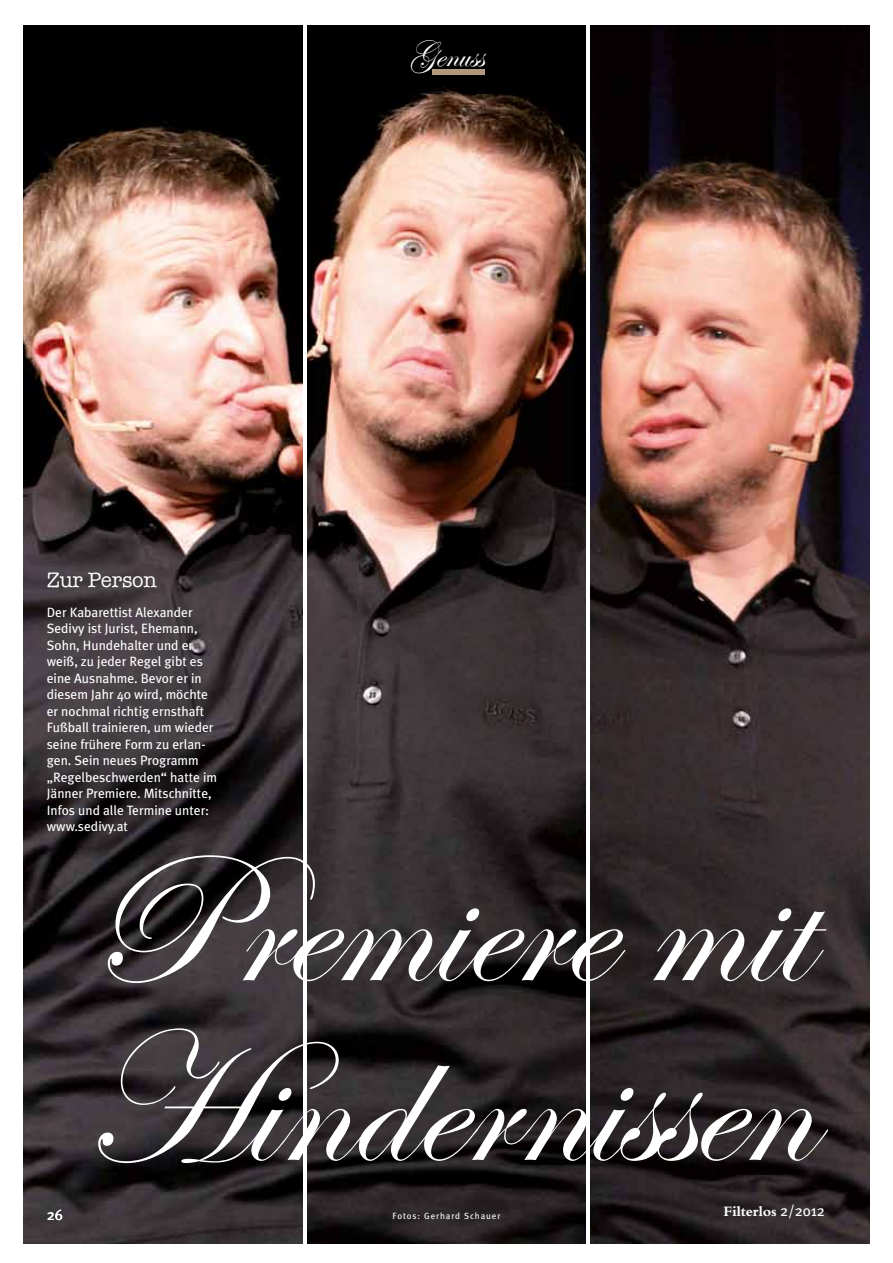
<style>
.page{position:relative;width:893px;height:1263px;background:#fff}
.page>*{position:absolute;margin:0;border:0;box-sizing:border-box;transform-origin:0 0}
.t1{font:188.1px/179.7px "Edwardian Script ITC";color:#fff}
.t2{font:36px "Edwardian Script ITC";color:#fff}
.t3{font:21px "American Typewriter";letter-spacing:-.005em;color:#fff}
.t4{font:700 15px "Bembo";letter-spacing:-.005em;color:#fff}
.t5{font:15px "Meta Plus";color:#fff}
.t6{font:13.5px/16.5px "Meta Plus";color:#fff}
.t7{font:9px "Meta Plus";letter-spacing:.1em;color:#fff}
.s1{font-family:"Meta Plus";font-weight:400}
</style>
<div class="page">
<img style="left:24px;top:26px;width:278px;height:1217px">
<img style="left:591px;top:26px;width:278px;height:1217px">
<img style="left:307px;top:26px;width:279px;height:1217px">
<div style="left:433px;top:70px;width:52px;height:5px;background:#b0997a"></div>
<h2 class="t2" style="left:409px;top:36px;width:76px">Genuss</h2>
<h3 class="t3" style="left:47px;top:564px;width:112px">Zur Person</h3>
<p class="t6" style="left:47px;top:603px;width:172px">Der Kabarettist Alexander<br>Sedivy ist Jurist, Ehemann,<br>Sohn, Hundehalter und er weiß, zu jeder Regel gibt es eine Ausnahme. Bevor er in diesem Jahr 40 wird, möchte er nochmal richtig ernsthaft<br>Fußball trainieren, um wieder seine frühere Form zu erlan&shy;gen. Sein neues Programm „Regelbeschwerden“ hatte im<br>Jänner Premiere. Mitschnitte,<br>Infos und alle Termine unter: www.sedivy.at</p>
<h1 class="t1" style="left:82px;top:840px;width:731px">Premiere mit<br>Hindernissen</h1>
<p class="t5" style="left:47px;top:1205px;width:18px">26</p>
<p class="t4" style="left:723px;top:1203px;width:103px">Filterlos <span class="s1">2/2012</span></p>
<p class="t7" style="left:392px;top:1211px;width:109px">Fotos: Gerhard Schauer</p>
</div>
